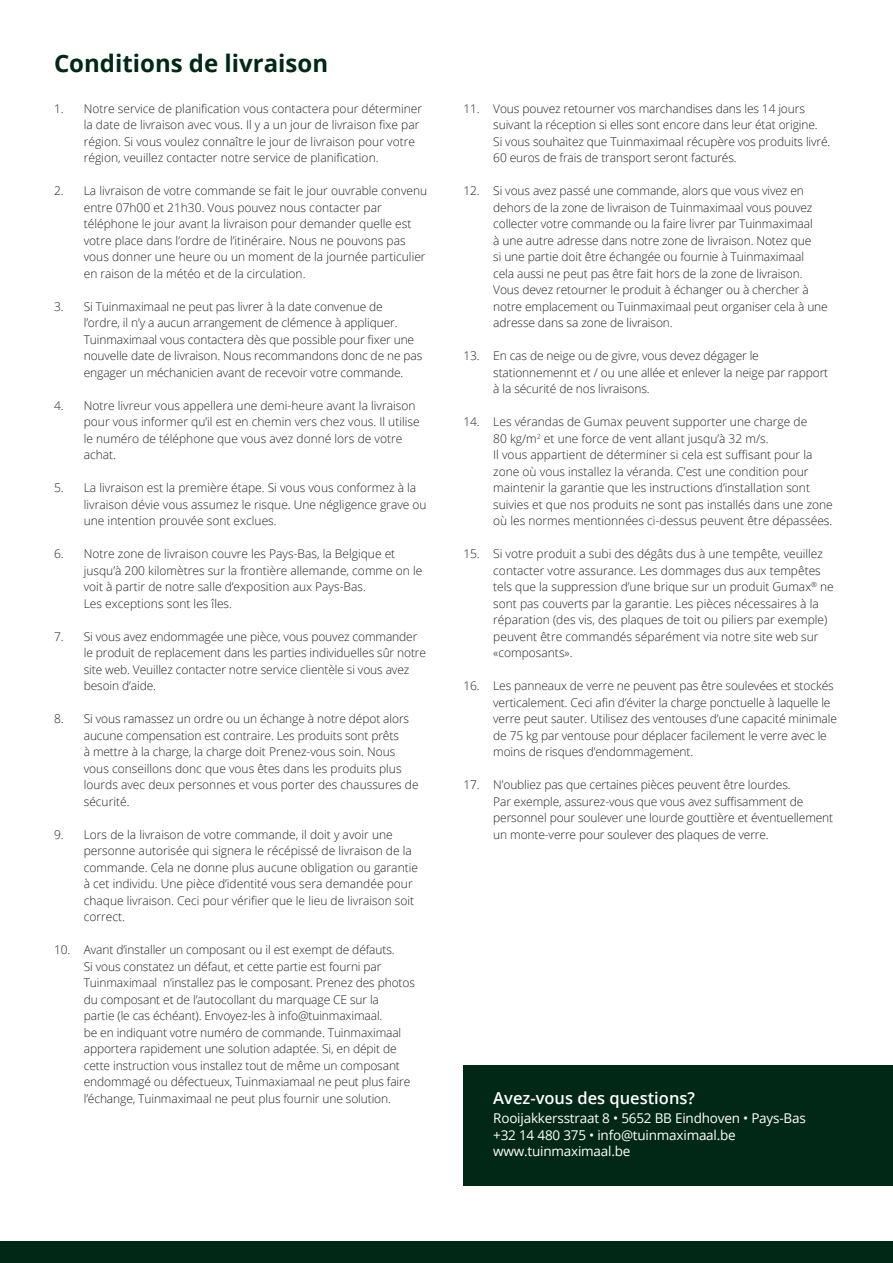
<style>
.page{position:relative;width:893px;height:1263px;background:#fff}
.page>*{position:absolute;margin:0;border:0;box-sizing:border-box;transform-origin:0 0}
.t1{font:700 24px "Open Sans";color:#012816}
.Titel{font:600 16.5px "Open Sans";color:#fff}
.Titel-2{font:13.5px "Open Sans";letter-spacing:-.015em;color:#fff}
.t2{font:300 12px/16.5px "Open Sans";letter-spacing:-.01em;color:#231f20}
</style>
<div class="page">
<div style="left:0;top:1242px;width:893px;height:21px;background:#012816"></div>
<div style="left:463px;top:1064px;width:430px;height:121px;background:#012816"></div>
<p class="t1" style="left:54px;top:47px;width:276px">Conditions de livraison</p>
<p class="t2" style="left:84px;top:100px;width:340px;text-indent:-30px">1. Notre service de planification vous contactera pour déterminer la date de livraison avec vous. Il y a un jour de livraison fixe par région. Si vous voulez connaître le jour de livraison pour votre région, veuillez contacter notre service de planification.</p>
<p class="t2" style="left:84px;top:182px;width:345px;text-indent:-30px">2. La livraison de votre commande se fait le jour ouvrable convenu entre 07h00 et 21h30. Vous pouvez nous contacter par téléphone le jour avant la livraison pour demander quelle est votre place dans l’ordre de l’itinéraire. Nous ne pouvons pas vous donner une heure ou un moment de la journée particulier en raison de la météo et de la circulation.</p>
<p class="t2" style="left:84px;top:298px;width:340px;text-indent:-30px">3. Si Tuinmaximaal ne peut pas livrer à la date convenue de<br>l’ordre, il n’y a aucun arrangement de clémence à appliquer.<br>Tuinmaximaal vous contactera dès que possible pour fixer une nouvelle date de livraison. Nous recommandons donc de ne pas engager un méchanicien avant de recevoir votre commande.</p>
<p class="t2" style="left:84px;top:397px;width:337px;text-indent:-30px">4. Notre livreur vous appellera une demi-heure avant la livraison pour vous informer qu’il est en chemin vers chez vous. Il utilise le numéro de téléphone que vous avez donné lors de votre achat.</p>
<p class="t2" style="left:84px;top:479px;width:344px;text-indent:-30px">5. La livraison est la première étape. Si vous vous conformez à la livraison dévie vous assumez le risque. Une négligence grave ou une intention prouvée sont exclues.</p>
<p class="t2" style="left:84px;top:545px;width:340px;text-indent:-30px">6. Notre zone de livraison couvre les Pays-Bas, la Belgique et jusqu’à 200 kilomètres sur la frontière allemande, comme on le voit à partir de notre salle d’exposition aux Pays-Bas.<br>Les exceptions sont les îles.</p>
<p class="t2" style="left:84px;top:628px;width:344px;text-indent:-30px">7. Si vous avez endommagée une pièce, vous pouvez commander le produit de replacement dans les parties individuelles sûr notre site web. Veuillez contacter notre service clientèle si vous avez besoin d’aide.</p>
<p class="t2" style="left:84px;top:710px;width:336px;text-indent:-30px">8. Si vous ramassez un ordre ou un échange à notre dépot alors aucune compensation est contraire. Les produits sont prêts<br>à mettre à la charge, la charge doit Prenez-vous soin. Nous vous conseillons donc que vous êtes dans les produits plus lourds avec deux personnes et vous porter des chaussures de sécurité.</p>
<p class="t2" style="left:84px;top:826px;width:336px;text-indent:-30px">9. Lors de la livraison de votre commande, il doit y avoir une personne autorisée qui signera le récépissé de livraison de la commande. Cela ne donne plus aucune obligation ou garantie à cet individu. Une pièce d’identité vous sera demandée pour chaque livraison. Ceci pour vérifier que le lieu de livraison soit correct.</p>
<p class="t2" style="left:84px;top:941px;width:333px;text-indent:-30px">10. Avant d’installer un composant ou il est exempt de défauts.<br>Si vous constatez un défaut, et cette partie est fourni par Tuinmaximaal n’installez pas le composant. Prenez des photos du composant et de l’autocollant du marquage CE sur la<br>partie (le cas échéant). Envoyez-les à info@tuinmaximaal.<br>be en indiquant votre numéro de commande. Tuinmaximaal apportera rapidement une solution adaptée. Si, en dépit de cette instruction vous installez tout de même un composant endommagé ou défectueux, Tuinmaxiamaal ne peut plus faire l’échange, Tuinmaximaal ne peut plus fournir une solution.</p>
<p class="t2" style="left:493px;top:100px;width:339px;text-indent:-30px">11. Vous pouvez retourner vos marchandises dans les 14 jours suivant la réception si elles sont encore dans leur état origine.<br>Si vous souhaitez que Tuinmaximaal récupère vos produits livré.<br>60 euros de frais de transport seront facturés.</p>
<p class="t2" style="left:493px;top:182px;width:336px;text-indent:-30px">12. Si vous avez passé une commande, alors que vous vivez en dehors de la zone de livraison de Tuinmaximaal vous pouvez collecter votre commande ou la faire livrer par Tuinmaximaal<br>à une autre adresse dans notre zone de livraison. Notez que<br>si une partie doit être échangée ou fournie à Tuinmaximaal cela aussi ne peut pas être fait hors de la zone de livraison.<br>Vous devez retourner le produit à échanger ou à chercher à notre emplacement ou Tuinmaximaal peut organiser cela à une adresse dans sa zone de livraison.</p>
<p class="t2" style="left:493px;top:347px;width:336px;text-indent:-30px">13. En cas de neige ou de givre, vous devez dégager le stationnemennt et / ou une allée et enlever la neige par rapport à la sécurité de nos livraisons.</p>
<p class="t2" style="left:493px;top:413px;width:341px;text-indent:-30px">14. Les vérandas de Gumax peuvent supporter une charge de<br>80 kg/m<sup>2</sup> et une force de vent allant jusqu’à 32 m/s.<br>Il vous appartient de déterminer si cela est suffisant pour la zone où vous installez la véranda. C’est une condition pour maintenir la garantie que les instructions d’installation sont suivies et que nos produits ne sont pas installés dans une zone où les normes mentionnées ci-dessus peuvent être dépassées.</p>
<p class="t2" style="left:493px;top:545px;width:342px;text-indent:-30px">15. Si votre produit a subi des dégâts dus à une tempête, veuillez contacter votre assurance. Les dommages dus aux tempêtes tels que la suppression d’une brique sur un produit Gumax<sup>®</sup> ne sont pas couverts par la garantie. Les pièces nécessaires à la réparation (des vis, des plaques de toit ou piliers par exemple) peuvent être commandés séparément via notre site web sur «composants».</p>
<p class="t2" style="left:493px;top:677px;width:345px;text-indent:-30px">16. Les panneaux de verre ne peuvent pas être soulevées et stockés verticalement. Ceci afin d’éviter la charge ponctuelle à laquelle le verre peut sauter. Utilisez des ventouses d’une capacité minimale de 75 kg par ventouse pour déplacer facilement le verre avec le moins de risques d’endommagement.</p>
<p class="t2" style="left:493px;top:776px;width:341px;text-indent:-30px">17. N’oubliez pas que certaines pièces peuvent être lourdes.<br>Par exemple, assurez-vous que vous avez suffisamment de personnel pour soulever une lourde gouttière et éventuellement un monte-verre pour soulever des plaques de verre.</p>
<p class="Titel" style="left:493px;top:1087px;width:203px">Avez-vous des questions?</p>
<p class="Titel-2" style="left:493px;top:1109px;width:314px">Rooijakkersstraat 8 • 5652 BB Eindhoven • Pays-Bas</p>
<p class="Titel-2" style="left:493px;top:1125px;width:244px">+32 14 480 375 • info@tuinmaximaal.be</p>
<p class="Titel-2" style="left:493px;top:1142px;width:139px">www.tuinmaximaal.be</p>
</div>
